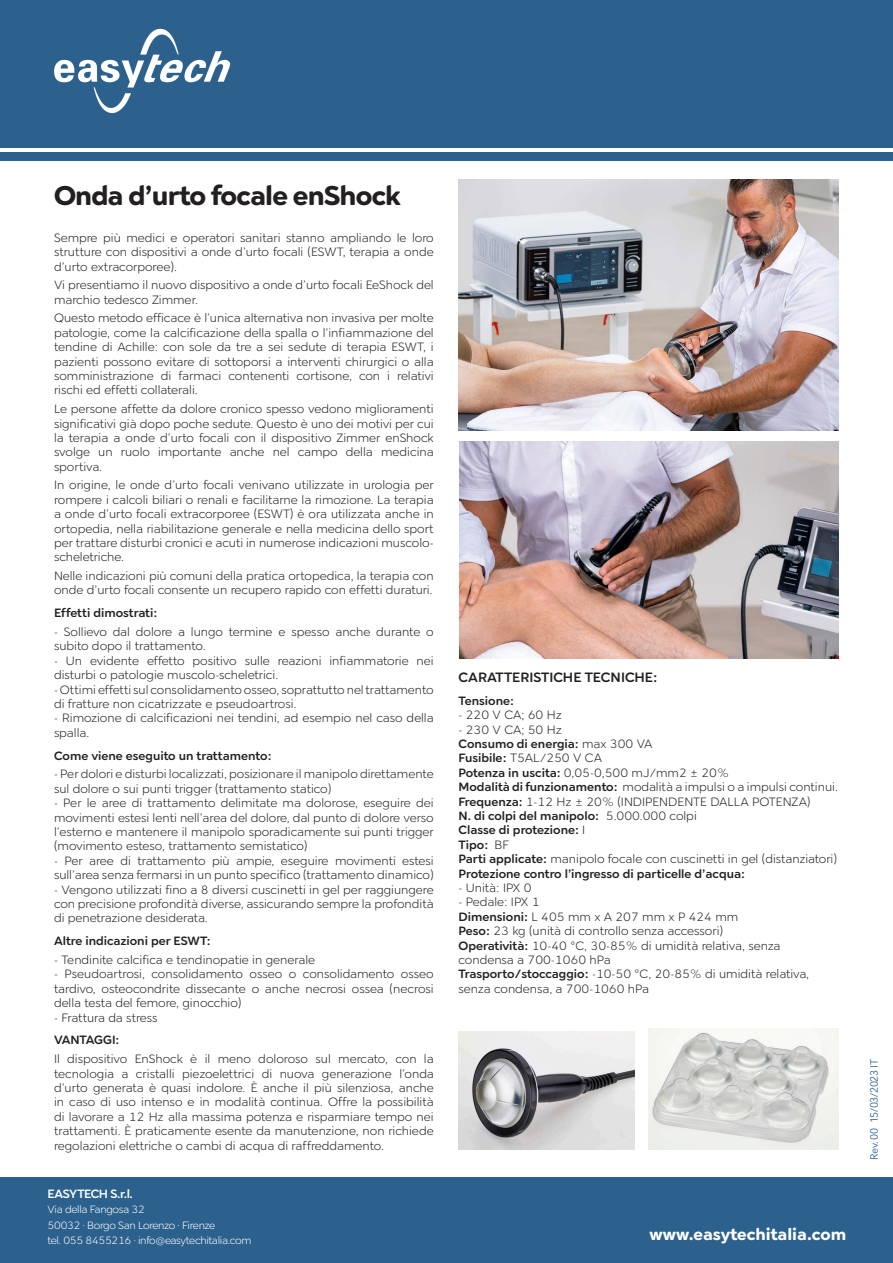
<style>
.page{position:relative;width:893px;height:1263px;background:#fff}
.page>*{position:absolute;margin:0;border:0;box-sizing:border-box;transform-origin:0 0}
.t1{font:700 27px "Cerco";letter-spacing:-.03em;color:#231f20}
.t2{font:700 16.5px "Cerco";color:#fff}
.t3{font:500 13.5px "Cerco";letter-spacing:-.005em;color:#231f20}
.t4{font:300 12px/14.4px "Cerco";color:#231f20}
.t5{font:500 12px "Cerco";color:#231f20}
.t6{font:500 12px "Cerco";letter-spacing:-.04em;color:#fff}
.t7{font:300 10.5px/15.5px "Cerco";letter-spacing:-.03em;color:#fff}
.t8{font:10.5px "Avenir Next LT Pro";letter-spacing:-.03em;color:#2c618e}
.s1{font-weight:500}
</style>
<div class="page">
<div style="left:0;top:1178px;width:893px;height:85px;background:#2c618e"></div>
<div style="left:0;top:152px;width:893px;height:9px;background:#2c618e"></div>
<div style="left:0;top:0;width:893px;height:148px;background:#2c618e"></div>
<img style="left:54px;top:28px;width:177px;height:85px">
<img style="left:459px;top:442px;width:379px;height:216px">
<img style="left:458px;top:180px;width:380px;height:251px">
<img style="left:649px;top:1028px;width:189px;height:121px">
<img style="left:458px;top:1031px;width:177px;height:118px">
<h1 class="t1" style="left:54px;top:174px;width:348px">Onda d’urto focale enShock</h1>
<p class="t4" style="left:54px;top:230px;width:381px;text-align:justify">Sempre più medici e operatori sanitari stanno ampliando le loro strutture con dispositivi a onde d’urto focali (ESWT, terapia a onde d’urto extracorporee).</p>
<p class="t4" style="left:54px;top:277px;width:381px">Vi presentiamo il nuovo dispositivo a onde d’urto focali EeShock del marchio tedesco Zimmer.</p>
<p class="t4" style="left:54px;top:310px;width:381px;text-align:justify">Questo metodo efficace è l’unica alternativa non invasiva per molte patologie, come la calcificazione della spalla o l’infiammazione del tendine di Achille: con sole da tre a sei sedute di terapia ESWT, i pazienti possono evitare di sottoporsi a interventi chirurgici o alla somministrazione di farmaci contenenti cortisone, con i relativi rischi ed effetti collaterali.</p>
<p class="t4" style="left:54px;top:401px;width:381px;text-align:justify">Le persone affette da dolore cronico spesso vedono miglioramenti significativi già dopo poche sedute. Questo è uno dei motivi per cui la terapia a onde d’urto focali con il dispositivo Zimmer enShock svolge un ruolo importante anche nel campo della medicina sportiva.</p>
<p class="t4" style="left:54px;top:477px;width:381px;text-align:justify">In origine, le onde d’urto focali venivano utilizzate in urologia per rompere i calcoli biliari o renali e facilitarne la rimozione. La terapia a onde d’urto focali extracorporee (ESWT) è ora utilizzata anche in ortopedia, nella riabilitazione generale e nella medicina dello sport per trattare disturbi cronici e acuti in numerose indicazioni muscolo&shy;scheletriche.</p>
<p class="t4" style="left:54px;top:568px;width:381px">Nelle indicazioni più comuni della pratica ortopedica, la terapia con onde d’urto focali consente un recupero rapido con effetti duraturi.</p>
<p class="t5" style="left:54px;top:604px;width:105px">Effetti dimostrati:</p>
<p class="t4" style="left:54px;top:624px;width:381px">- Sollievo dal dolore a lungo termine e spesso anche durante o subito dopo il trattamento.</p>
<p class="t4" style="left:54px;top:653px;width:381px">- Un evidente effetto positivo sulle reazioni infiammatorie nei disturbi o patologie muscolo-scheletrici.</p>
<p class="t4" style="left:54px;top:681px;width:381px">- Ottimi effetti sul consolidamento osseo, soprattutto nel trattamento di fratture non cicatrizzate e pseudoartrosi.</p>
<p class="t4" style="left:54px;top:710px;width:381px">- Rimozione di calcificazioni nei tendini, ad esempio nel caso della spalla.</p>
<p class="t5" style="left:54px;top:746px;width:219px">Come viene eseguito un trattamento:</p>
<p class="t4" style="left:54px;top:766px;width:381px">- Per dolori e disturbi localizzati, posizionare il manipolo direttamente sul dolore o sui punti trigger (trattamento statico)</p>
<p class="t4" style="left:54px;top:795px;width:381px;text-align:justify">- Per le aree di trattamento delimitate ma dolorose, eseguire dei movimenti estesi lenti nell’area del dolore, dal punto di dolore verso l’esterno e mantenere il manipolo sporadicamente sui punti trigger (movimento esteso, trattamento semistatico)</p>
<p class="t4" style="left:54px;top:853px;width:381px">- Per aree di trattamento più ampie, eseguire movimenti estesi sull’area senza fermarsi in un punto specifico (trattamento dinamico)</p>
<p class="t4" style="left:54px;top:881px;width:381px;text-align:justify">- Vengono utilizzati fino a 8 diversi cuscinetti in gel per raggiungere con precisione profondità diverse, assicurando sempre la profondità di penetrazione desiderata.</p>
<p class="t5" style="left:54px;top:932px;width:158px">Altre indicazioni per ESWT:</p>
<p class="t4" style="left:54px;top:952px;width:263px">- Tendinite calcifica e tendinopatie in generale</p>
<p class="t4" style="left:54px;top:966px;width:381px;text-align:justify">- Pseudoartrosi, consolidamento osseo o consolidamento osseo tardivo, osteocondrite dissecante o anche necrosi ossea (necrosi della testa del femore, ginocchio)</p>
<p class="t4" style="left:54px;top:1009px;width:105px">- Frattura da stress</p>
<p class="t5" style="left:54px;top:1031px;width:67px">VANTAGGI:</p>
<p class="t4" style="left:54px;top:1051px;width:381px;text-align:justify">Il dispositivo EnShock è il meno doloroso sul mercato, con la tecnologia a cristalli piezoelettrici di nuova generazione l’onda d’urto generata è quasi indolore. È anche il più silenziosa, anche in caso di uso intenso e in modalità continua. Offre la possibilità di lavorare a 12 Hz alla massima potenza e risparmiare tempo nei trattamenti. È praticamente esente da manutenzione, non richiede regolazioni elettriche o cambi di acqua di raffreddamento.</p>
<p class="t8" style="left:868px;top:1160px;width:102px;rotate:-90deg">Rev. 00 15/03/2023 IT</p>
<p class="t3" style="left:458px;top:666px;width:201px">CARATTERISTICHE TECNICHE:</p>
<p class="t5" style="left:458px;top:691px;width:57px">Tensione:</p>
<p class="t4" style="left:458px;top:707px;width:105px">- 220 V CA; 60 Hz</p>
<p class="t4" style="left:458px;top:721px;width:381px">- 230 V CA; 50 Hz<br><span class="s1">Consumo di energia:</span> max 300 VA<br><span class="s1">Fusibile:</span> T5AL/250 V CA<br><span class="s1">Potenza in uscita:</span> 0,05-0,500 mJ/mm2 ± 20%<br><span class="s1">Modalità di funzionamento:</span> modalità a impulsi o a impulsi continui.<br><span class="s1">Frequenza:</span> 1-12 Hz ± 20% (INDIPENDENTE DALLA POTENZA)<br><span class="s1">N. di colpi del manipolo:</span> 5.000.000 colpi<br><span class="s1">Classe di protezione:</span> I<br><span class="s1">Tipo:</span> BF<br><span class="s1">Parti applicate:</span> manipolo focale con cuscinetti in gel (distanziatori)<br><span class="s1">Protezione contro l’ingresso di particelle d’acqua:</span></p>
<p class="t4" style="left:458px;top:880px;width:75px">- Unità: IPX 0</p>
<p class="t4" style="left:458px;top:894px;width:352px">- Pedale: IPX 1<br><span class="s1">Dimensioni:</span> L 405 mm x A 207 mm x P 424 mm<br><span class="s1">Peso:</span> 23 kg (unità di controllo senza accessori)<br><span class="s1">Operatività:</span> 10-40 °C, 30-85% di umidità relativa, senza condensa a 700-1060 hPa<br><span class="s1">Trasporto/stoccaggio:</span> -10-50 °C, 20-85% di umidità relativa, senza condensa, a 700-1060 hPa</p>
<p class="t6" style="left:48px;top:1184px;width:87px">EASYTECH S.r.l.</p>
<p class="t7" style="left:48px;top:1201px;width:205px">Via della Fangosa 32<br>50032 · Borgo San Lorenzo · Firenze<br>tel. 055 8455216 · info@easytechitalia.com</p>
<h2 class="t2" style="left:650px;top:1221px;width:198px">www.easytechitalia.com</h2>
</div>
